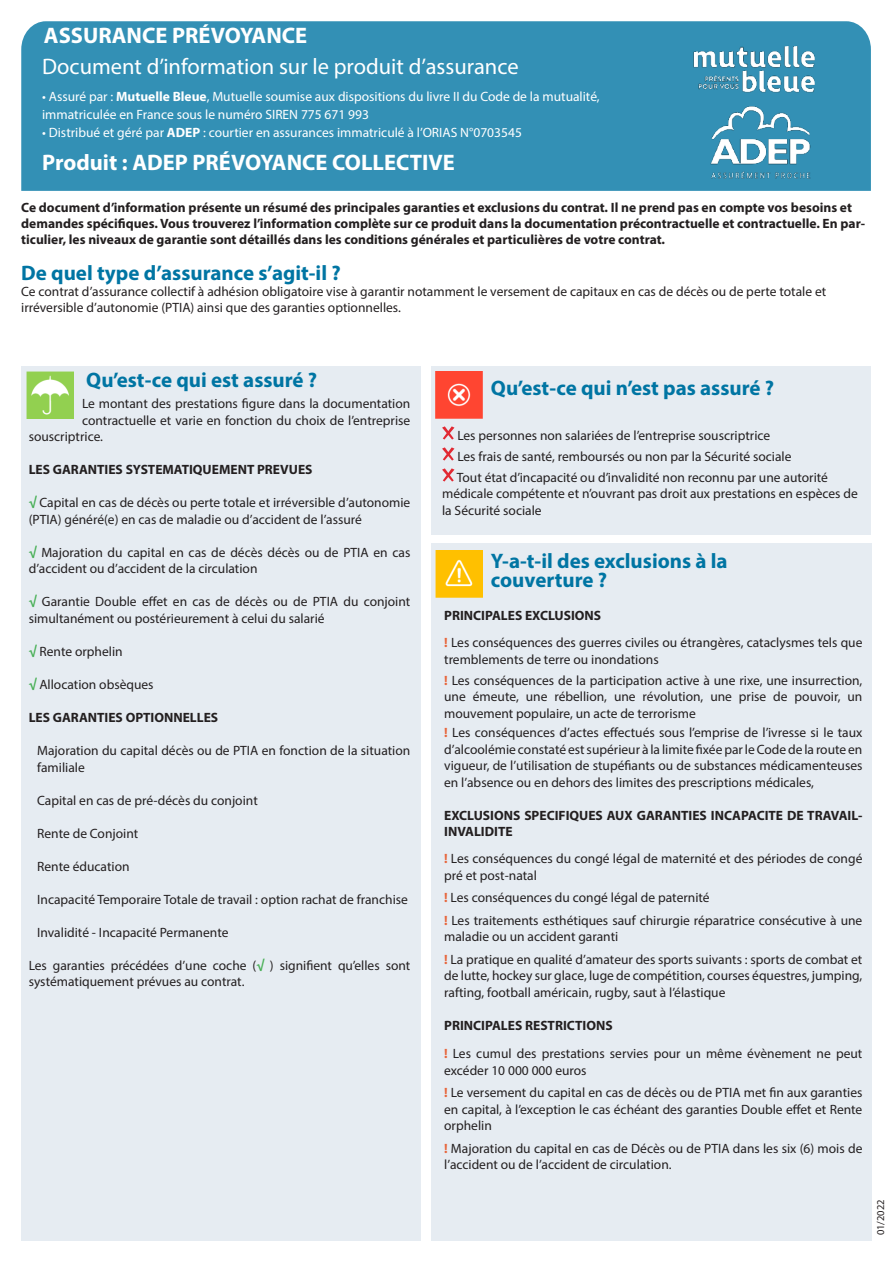
<style>
.page{position:relative;width:893px;height:1263px;background:#fff}
.page>*{position:absolute;margin:0;border:0;box-sizing:border-box;transform-origin:0 0}
.t1{font:700 22.5px "Myriad Pro";color:#fff}
.t2{font:22.5px "Myriad Pro";color:#fff}
.t3{font:700 21px/19.5px "Myriad Pro";color:#0075a3}
.t4{font:13.5px/16.5px "Myriad Pro";color:#231f20}
.t5{font:700 13.5px/16.2px "Myriad Pro";color:#231f20}
.t6{font:13.5px/18px "Myriad Pro";color:#fff}
.t7{font:10.5px "Myriad Pro";color:#231f20}
.s1{font-weight:700}
.s2{font-weight:700;color:#48af56}
.s3{font-weight:700;color:#e6653b}
</style>
<div class="page">
<div style="left:432px;top:543px;width:440px;height:698px;background:#e6ecf2"></div>
<div style="left:21px;top:366px;width:400px;height:875px;background:#e6ecf2"></div>
<div style="left:432px;top:366px;width:439px;height:168px;background:#e6ecf2"></div>
<svg style="left:442px;top:426px;width:12px;height:14px"></svg>
<svg style="left:442px;top:447px;width:12px;height:14px"></svg>
<svg style="left:442px;top:468px;width:12px;height:14px"></svg>
<div style="left:21px;top:21px;width:850px;height:170px;background:#3390b5"></div>
<img style="left:708px;top:94px;width:103px;height:97px">
<img style="left:26px;top:371px;width:48px;height:47px">
<img style="left:435px;top:550px;width:47px;height:47px">
<img style="left:435px;top:371px;width:47px;height:47px">
<img style="left:680px;top:34px;width:147px;height:60px">
<h1 class="t1" style="left:44px;top:21px;width:265px">ASSURANCE PRÉVOYANCE</h1>
<h1 class="t2" style="left:42px;top:53px;width:478px">Document d’information sur le produit d’assurance</h1>
<p class="t6" style="left:42px;top:88px;width:559px">• Assuré par : <span class="s1">Mutuelle Bleue</span>, Mutuelle soumise aux dispositions du livre II du Code de la mutualité, immatriculée en France sous le numéro SIREN 775 671 993</p>
<p class="t6" style="left:42px;top:124px;width:481px">• Distribué et géré par <span class="s1">ADEP</span> : courtier en assurances immatriculé à l’ORIAS N°0703545</p>
<h1 class="t1" style="left:42px;top:148px;width:414px">Produit : ADEP PRÉVOYANCE COLLECTIVE</h1>
<p class="t5" style="left:21px;top:199px;width:845px">Ce document d’information présente un résumé des principales garanties et exclusions du contrat. Il ne prend pas en compte vos besoins et demandes spécifiques. Vous trouverez l’information complète sur ce produit dans la documentation précontractuelle et contractuelle. En par&shy;ticulier, les niveaux de garantie sont détaillés dans les conditions générales et particulières de votre contrat.</p>
<h2 class="t3" style="left:21px;top:263px;width:321px">De quel type d’assurance s’agit-il ?</h2>
<p class="t4" style="left:21px;top:283px;width:807px">Ce contrat d’assurance collectif à adhésion obligatoire vise à garantir notamment le versement de capitaux en cas de décès ou de perte totale et irréversible d’autonomie (PTIA) ainsi que des garanties optionnelles.</p>
<h2 class="t3" style="left:86px;top:369px;width:232px">Qu’est-ce qui est assuré ?</h2>
<h2 class="t3" style="left:491px;top:377px;width:285px">Qu’est-ce qui n’est pas assuré ?</h2>
<p class="t4" style="left:82px;top:395px;width:330px">Le montant des prestations figure dans la documentation</p>
<p class="t4" style="left:82px;top:412px;width:330px">contractuelle et varie en fonction du choix de l’entreprise</p>
<p class="t4" style="left:29px;top:428px;width:76px">souscriptrice.</p>
<p class="t5" style="left:29px;top:461px;width:285px">LES GARANTIES SYSTEMATIQUEMENT PREVUES</p>
<p class="t4" style="left:29px;top:494px;width:383px"><span class="s2">√</span> Capital en cas de décès ou perte totale et irréversible d’autonomie (PTIA) généré(e) en cas de maladie ou d’accident de l’assuré</p>
<p class="t4" style="left:29px;top:544px;width:383px"><span class="s2">√</span> Majoration du capital en cas de décès décès ou de PTIA en cas d’accident ou d’accident de la circulation</p>
<p class="t4" style="left:29px;top:593px;width:383px"><span class="s2">√</span> Garantie Double effet en cas de décès ou de PTIA du conjoint simultanément ou postérieurement à celui du salarié</p>
<p class="t4" style="left:29px;top:643px;width:95px"><span class="s2">√</span> Rente orphelin</p>
<p class="t4" style="left:29px;top:676px;width:126px"><span class="s2">√</span> Allocation obsèques</p>
<p class="t5" style="left:29px;top:709px;width:191px">LES GARANTIES OPTIONNELLES</p>
<p class="t4" style="left:37px;top:742px;width:375px">Majoration du capital décès ou de PTIA en fonction de la situation familiale</p>
<p class="t4" style="left:37px;top:791px;width:222px">Capital en cas de pré-décès du conjoint</p>
<p class="t4" style="left:37px;top:824px;width:103px">Rente de Conjoint</p>
<p class="t4" style="left:37px;top:857px;width:94px">Rente éducation</p>
<p class="t4" style="left:37px;top:890px;width:372px">Incapacité Temporaire Totale de travail : option rachat de franchise</p>
<p class="t4" style="left:37px;top:923px;width:193px">Invalidité - Incapacité Permanente</p>
<p class="t4" style="left:29px;top:956px;width:383px">Les garanties précédées d’une coche (<span class="s2">√</span> ) signifient qu’elles sont systématiquement prévues au contrat.</p>
<p class="t4" style="left:457px;top:424px;width:373px;line-height:21px">Les personnes non salariées de l’entreprise souscriptrice<br>Les frais de santé, remboursés ou non par la Sécurité sociale<br>Tout état d’incapacité ou d’invalidité non reconnu par une autorité</p>
<p class="t4" style="left:442px;top:485px;width:417px">médicale compétente et n’ouvrant pas droit aux prestations en espèces de la Sécurité sociale</p>
<h2 class="t3" style="left:491px;top:550px;width:238px">Y-a-t-il des exclusions à la couverture ?</h2>
<p class="t4" style="left:444px;top:602px;width:420px;line-height:27px"><span class="s1">PRINCIPALES EXCLUSIONS<br></span><span class="s3">!</span> Les conséquences des guerres civiles ou étrangères, cataclysmes tels que</p>
<p class="t4" style="left:444px;top:648px;width:420px;line-height:21px">tremblements de terre ou inondations<br><span class="s3">!</span> Les conséquences de la participation active à une rixe, une insurrection,</p>
<p class="t4" style="left:444px;top:688px;width:420px">une émeute, une rébellion, une révolution, une prise de pouvoir, un mouvement populaire, un acte de terrorisme</p>
<p class="t4" style="left:444px;top:724px;width:420px;text-align:justify"><span class="s3">!</span> Les conséquences d’actes effectués sous l’emprise de l’ivresse si le taux d’alcoolémie constaté est supérieur à la limite fixée par le Code de la route en vigueur, de l’utilisation de stupéfiants ou de substances médicamenteuses en l’absence ou en dehors des limites des prescriptions médicales,</p>
<p class="t5" style="left:444px;top:806px;width:420px">EXCLUSIONS SPECIFIQUES AUX GARANTIES INCAPACITE DE TRAVAIL-<br>INVALIDITE</p>
<p class="t4" style="left:444px;top:850px;width:420px"><span class="s3">!</span> Les conséquences du congé légal de maternité et des périodes de congé pré et post-natal</p>
<p class="t4" style="left:444px;top:886px;width:420px;line-height:22.5px"><span class="s3">!</span> Les conséquences du congé légal de paternité<br><span class="s3">!</span> Les traitements esthétiques sauf chirurgie réparatrice consécutive à une</p>
<p class="t4" style="left:444px;top:925px;width:420px;line-height:22.5px">maladie ou un accident garanti<br><span class="s3">!</span> La pratique en qualité d’amateur des sports suivants : sports de combat et</p>
<p class="t4" style="left:444px;top:967px;width:420px">de lutte, hockey sur glace, luge de compétition, courses équestres, jumping, rafting, football américain, rugby, saut à l’élastique</p>
<p class="t4" style="left:444px;top:1011px;width:420px;line-height:28.5px"><span class="s1">PRINCIPALES RESTRICTIONS<br></span><span class="s3">!</span> Les cumul des prestations servies pour un même évènement ne peut</p>
<p class="t4" style="left:444px;top:1059px;width:420px;line-height:22.5px">excéder 10 000 000 euros<br><span class="s3">!</span> Le versement du capital en cas de décès ou de PTIA met fin aux garanties</p>
<p class="t4" style="left:444px;top:1101px;width:420px">en capital, à l’exception le cas échéant des garanties Double effet et Rente orphelin</p>
<p class="t4" style="left:444px;top:1140px;width:420px"><span class="s3">!</span> Majoration du capital en cas de Décès ou de PTIA dans les six (6) mois de l’accident ou de l’accident de circulation.</p>
<p class="t7" style="left:874px;top:1235px;width:37px;rotate:-90deg">01/2022</p>
</div>
